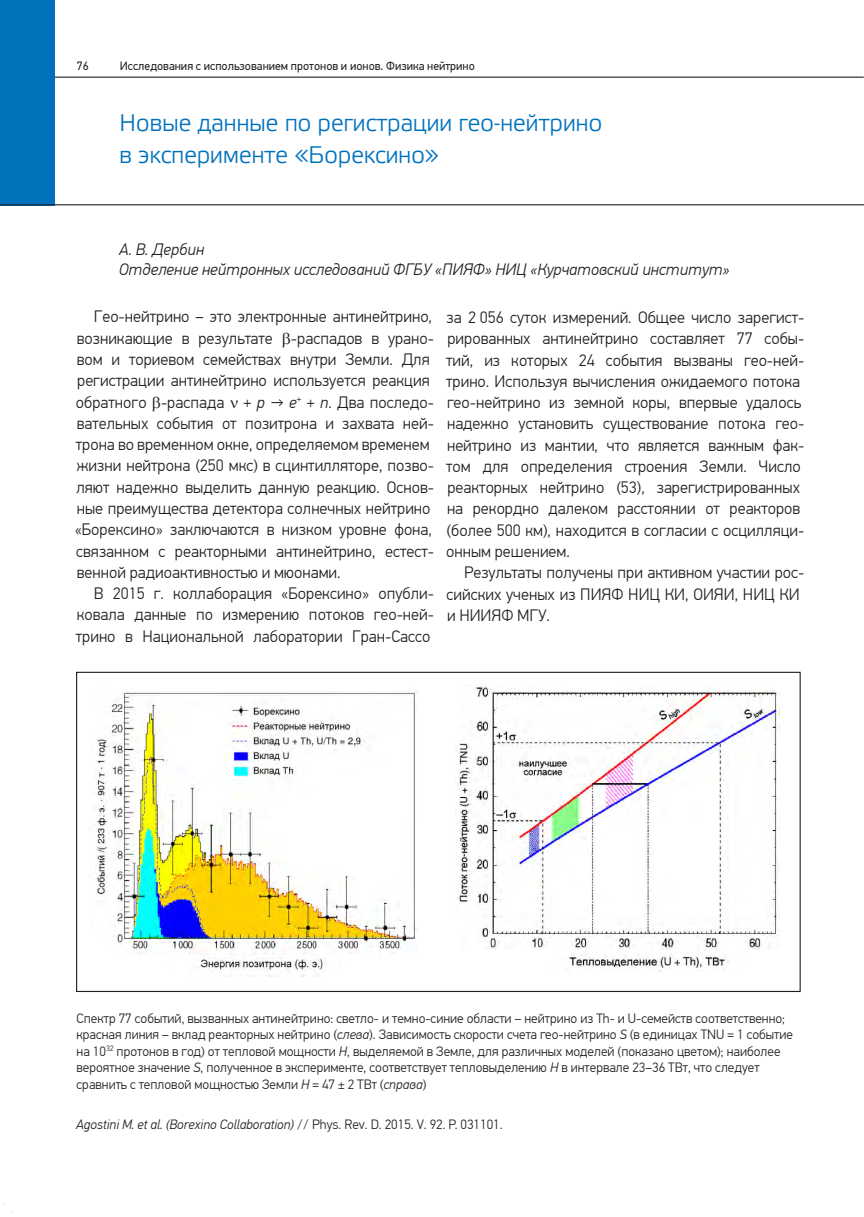
<style>
.page{position:relative;width:864px;height:1217px;background:#fff}
.page>*{position:absolute;margin:0;border:0;box-sizing:border-box;transform-origin:0 0}
.t1{font:24px/32px "Etelka Lig";letter-spacing:-.02em;color:#0072bc}
.t2{font:300 16.5px/21.3px "PF Din Text Pro";color:#231f20}
.t3{font:italic 300 16.5px/19.8px "PF Din Text Pro";color:#231f20}
.t4{font:300 13.5px/16.5px "PF Din Text Pro";color:#231f20}
.t5{font:italic 300 13.5px "PF Din Text Pro";color:#231f20}
.t6{font:12px "PF Din Text Pro";color:#231f20}
.s1{font-style:italic}
.s2{font-style:normal}
</style>
<div class="page">
<hr style="left:0;top:77px;width:863px;height:1px;background:#231f20">
<div style="left:0;top:0;width:55px;height:205px;background:#0072bc"></div>
<hr style="left:0;top:204px;width:863px;height:1px;background:#231f20">
<img style="left:457px;top:685px;width:322px;height:286px">
<img style="left:93px;top:690px;width:324px;height:286px">
<p class="t6" style="left:77px;top:59px;width:13px">76</p>
<p class="t6" style="left:120px;top:59px;width:356px">Исследования с использованием протонов и ионов. Физика нейтрино</p>
<h1 class="t1" style="left:119px;top:107px;width:484px">Новые данные по регистрации гео-нейтрино в эксперименте «Борексино»</h1>
<p class="t3" style="left:119px;top:239px;width:612px">А. В. Дербин<br>Отделение нейтронных исследований ФГБУ «ПИЯФ» НИЦ «Курчатовский институт»</p>
<p class="t2" style="left:75px;top:306px;width:361px;text-indent:19px">Гео-нейтрино – это электронные антинейтрино, возникающие в результате -распадов в урано&shy;вом и ториевом семействах внутри Земли. Для регистрации антинейтрино используется реакция обратного -распада + <span class="s1">р</span> → <span class="s1">e</span><sup>+</sup> + <span class="s1">n</span>. Два последо&shy;вательных события от позитрона и захвата ней&shy;трона во временном окне, определяемом временем жизни нейтрона (250 мкс) в сцинтилляторе, позво&shy;ляют надежно выделить данную реакцию. Основ&shy;ные преимущества детектора солнечных нейтрино «Борексино» заключаются в низком уровне фона, связанном с реакторными антинейтрино, естест&shy;венной радиоактивностью и мюонами.</p>
<p class="t2" style="left:76px;top:583px;width:359px;text-align:justify;text-indent:18px">В 2015 г. коллаборация «Борексино» опубли&shy;ковала данные по измерению потоков гео-ней&shy;трино в Национальной лаборатории Гран-Сассо</p>
<p class="t2" style="left:446px;top:307px;width:359px">за 2 056 суток измерений. Общее число зарегист&shy;рированных антинейтрино составляет 77 собы&shy;тий, из которых 24 события вызваны гео-ней&shy;трино. Используя вычисления ожидаемого потока гео-нейтрино из земной коры, впервые удалось надежно установить существование потока гео&shy;нейтрино из мантии, что является важным фак&shy;том для определения строения Земли. Число реакторных нейтрино (53), зарегистрированных на рекордно далеком расстоянии от реакторов (более 500 км), находится в согласии с осцилляци&shy;онным решением.</p>
<p class="t2" style="left:446px;top:562px;width:359px;text-indent:18px">Результаты получены при активном участии рос&shy;сийских ученых из ПИЯФ НИЦ КИ, ОИЯИ, НИЦ КИ и НИИЯФ МГУ.</p>
<p class="t4" style="left:77px;top:1009px;width:717px">Спектр 77 событий, вызванных антинейтрино: светло- и темно-синие области – нейтрино из Th- и U-семейств соответственно; красная линия – вклад реакторных нейтрино (<span class="s1">слева</span>). Зависимость скорости счета гео-нейтрино <span class="s1">S</span> (в единицах TNU = 1 событие на 10<sup>32</sup> протонов в год) от тепловой мощности <span class="s1">Н</span>, выделяемой в Земле, для различных моделей (показано цветом); наиболее вероятное значение <span class="s1">S</span>, полученное в эксперименте, соответствует тепловыделению <span class="s1">Н</span> в интервале 23–36 ТВт, что следует сравнить с тепловой мощностью Земли <span class="s1">Н</span> = 47 ± 2 ТВт (<span class="s1">справа</span>)</p>
<p class="t5" style="left:76px;top:1116px;width:428px">Agostini M. et al. (Borexino Collaboration) <span class="s2">// Phys. Rev. D. 2015. V. 92. P. 031101.</span></p>
</div>
